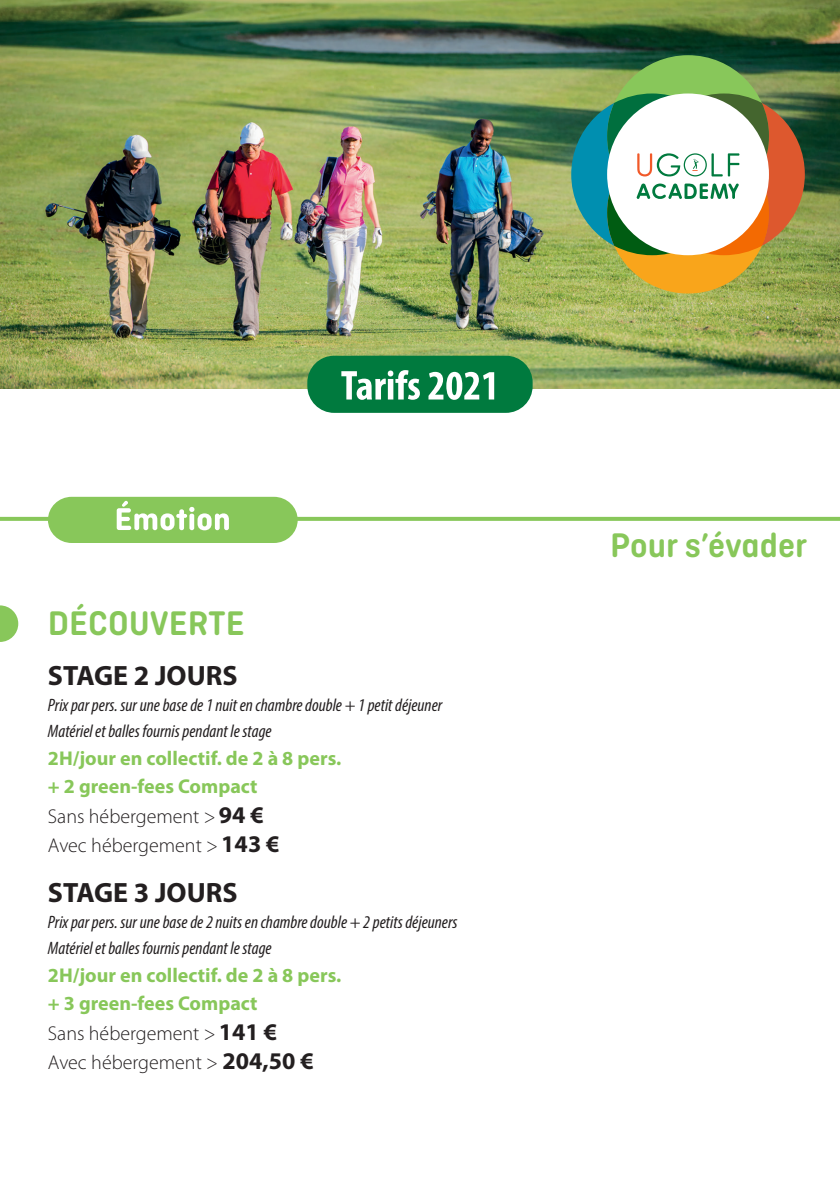
<style>
.page{position:relative;width:840px;height:1191px;background:#fff}
.page>*{position:absolute;margin:0;border:0;box-sizing:border-box;transform-origin:0 0}
.t1{font:36px "Ciutadella Rounded Regular 10";color:#88c75a}
.t2{font:700 28px "Myriad Pro";color:#231f20}
.t3{font:700 20px/28px "Myriad Pro";color:#88c75a}
.t4{font:300 20px/28.8px "Myriad Pro";color:#231f20}
.t5{font:italic condensed 18px/26px "Myriad Pro";color:#231f20}
.s1{font-weight:700;font-size:24px}
</style>
<div class="page">
<img style="left:0;top:0;width:839px;height:388px">
<div style="left:571px;top:93px;width:161px;height:162px;background:#008fb0;border-radius:50%"></div>
<div style="left:642px;top:93px;width:162px;height:162px;background:#dd582e;border-radius:50%"></div>
<div style="left:606px;top:132px;width:162px;height:161px;background:#f9a51b;border-radius:50%"></div>
<div style="left:606px;top:55px;width:162px;height:162px;background:#88c75a;border-radius:50%"></div>
<svg style="left:606px;top:93px;width:162px;height:162px;background:#cddbcb"></svg>
<div style="left:307px;top:356px;width:225px;height:57px;background:#007a3e;border-radius:27px"></div>
<svg style="left:341px;top:370px;width:78px;height:30px"></svg>
<svg style="left:428px;top:372px;width:66px;height:28px"></svg>
<svg style="left:0;top:517px;width:839px;height:4px;background:#8bc85e"></svg>
<svg style="left:0;top:605px;width:18px;height:37px"></svg>
<svg style="left:48px;top:497px;width:249px;height:46px;background:#98ce71"></svg>
<h1 class="t1" style="left:48px;top:602px;width:198px">DÉCOUVERTE</h1>
<h2 class="t2" style="left:48px;top:657px;width:191px">STAGE 2 JOURS</h2>
<p class="t5" style="left:48px;top:691px;width:395px">Prix par pers. sur une base de 1 nuit en chambre double + 1 petit déjeuner<br>Matériel et balles fournis pendant le stage</p>
<p class="t3" style="left:48px;top:743px;width:295px">2H/jour en collectif. de 2 à 8 pers. + 2 green-fees Compact</p>
<p class="t4" style="left:48px;top:801px;width:233px">Sans hébergement &gt; <span class="s1">94 €<br></span>Avec hébergement &gt; <span class="s1">143 €</span></p>
<h2 class="t2" style="left:48px;top:874px;width:191px">STAGE 3 JOURS</h2>
<p class="t5" style="left:48px;top:908px;width:411px">Prix par pers. sur une base de 2 nuits en chambre double + 2 petits déjeuners<br>Matériel et balles fournis pendant le stage</p>
<p class="t3" style="left:48px;top:960px;width:295px">2H/jour en collectif. de 2 à 8 pers. + 3 green-fees Compact</p>
<p class="t4" style="left:48px;top:1018px;width:267px">Sans hébergement &gt; <span class="s1">141 €<br></span>Avec hébergement &gt; <span class="s1">204,50 €</span></p>
<h1 class="t1" style="left:609px;top:525px;width:198px">Pour s’évader</h1>
</div>
